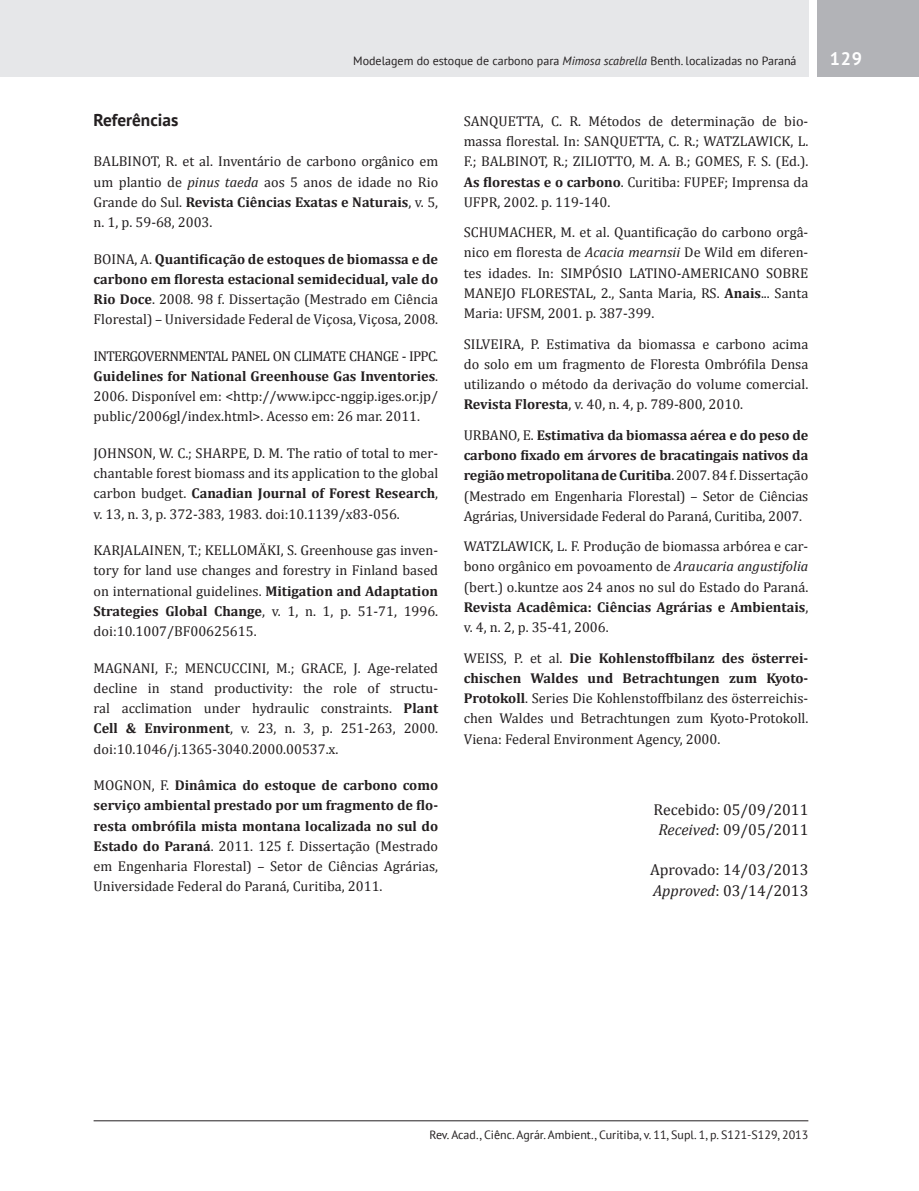
<style>
.page{position:relative;width:919px;height:1191px;background:#fff}
.page>*{position:absolute;margin:0;border:0;box-sizing:border-box;transform-origin:0 0}
.t1{font:700 18px "PT Sans";color:#fff}
.t2{font:700 17.25px "PT Sans";color:#231f20}
.t3{font:15.75px/20.2px "Cambria";color:#231f20;text-align:center}
.t4{font:14.25px/20.2px "Cambria";color:#231f20;text-align:justify}
.t5{font:700 14.25px/20.2px "Cambria";color:#231f20;text-align:justify}
.t6{font:12px "PT Sans";color:#231f20}
.s1{font-style:italic}
.s2{font-weight:700}
.s3{font-weight:400}
</style>
<div class="page">
<hr style="left:94px;top:1120px;width:714px;height:1px;background:#231f20">
<div style="left:0;top:0;width:808px;height:77px;background:#e6e7e9"></div>
<div style="left:816px;top:0;width:102px;height:77px;background:#b2b3b7"></div>
<p class="t6" style="left:353px;top:53px;width:445px">Modelagem do estoque de carbono para <span class="s1">Mimosa scabrella</span> Benth. localizadas no Paraná</p>
<p class="t1" style="left:829px;top:47px;width:34px">129</p>
<p class="t2" style="left:94px;top:108px;width:86px">Referências</p>
<p class="t4" style="left:94px;top:151px;width:346px">BALBINOT, R. et al. Inventário de carbono orgânico em um plantio de <span class="s1">pinus taeda</span> aos 5 anos de idade no Rio Grande do Sul. <span class="s2">Revista Ciências Exatas e Naturais</span>, v. 5, n. 1, p. 59-68, 2003.</p>
<p class="t4" style="left:94px;top:248px;width:346px">BOINA, A. <span class="s2">Quantificação de estoques de biomassa e de carbono em floresta estacional semidecidual, vale do Rio Doce</span>. 2008. 98 f. Dissertação (Mestrado em Ciência Florestal) – Universidade Federal de Viçosa, Viçosa, 2008.</p>
<p class="t4" style="left:94px;top:346px;width:346px">INTERGOVERNMENTAL PANEL ON CLIMATE CHANGE - IPPC.<br><span class="s2">Guidelines for National Greenhouse Gas Inventories</span>.<br>2006. Disponível em: &lt;http://www.ipcc-nggip.iges.or.jp/ public/2006gl/index.html&gt;. Acesso em: 26 mar. 2011.</p>
<p class="t4" style="left:94px;top:443px;width:346px">JOHNSON, W. C.; SHARPE, D. M. The ratio of total to mer&shy;chantable forest biomass and its application to the global carbon budget. <span class="s2">Canadian Journal of Forest Research</span>, v. 13, n. 3, p. 372-383, 1983. doi:10.1139/x83-056.</p>
<p class="t4" style="left:94px;top:540px;width:346px">KARJALAINEN, T.; KELLOMÄKI, S. Greenhouse gas inven&shy;tory for land use changes and forestry in Finland based on international guidelines. <span class="s2">Mitigation and Adaptation Strategies Global Change</span>, v. 1, n. 1, p. 51-71, 1996. doi:10.1007/BF00625615.</p>
<p class="t4" style="left:94px;top:657px;width:346px">MAGNANI, F.; MENCUCCINI, M.; GRACE, J. Age-related decline in stand productivity: the role of structu&shy;ral acclimation under hydraulic constraints. <span class="s2">Plant Cell &amp; Environment</span>, v. 23, n. 3, p. 251-263, 2000. doi:10.1046/j.1365-3040.2000.00537.x.</p>
<p class="t5" style="left:94px;top:774px;width:346px"><span class="s3">MOGNON, F.</span> Dinâmica do estoque de carbono como serviço ambiental prestado por um fragmento de flo&shy;resta ombrófila mista montana localizada no sul do Estado do Paraná<span class="s3">. 2011. 125 f. Dissertação (Mestrado em Engenharia Florestal) – Setor de Ciências Agrárias, Universidade Federal do Paraná, Curitiba, 2011.</span></p>
<p class="t4" style="left:463px;top:111px;width:346px">SANQUETTA, C. R. Métodos de determinação de bio&shy;massa florestal. In: SANQUETTA, C. R.; WATZLAWICK, L.<br>F.; BALBINOT, R.; ZILIOTTO, M. A. B.; GOMES, F. S. (Ed.).<br><span class="s2">As florestas e o carbono</span>. Curitiba: FUPEF; Imprensa da UFPR, 2002. p. 119-140.</p>
<p class="t4" style="left:463px;top:222px;width:346px">SCHUMACHER, M. et al. Quantificação do carbono orgâ&shy;nico em floresta de <span class="s1">Acacia mearnsii</span> De Wild em diferen&shy;tes idades. In: SIMPÓSIO LATINO-AMERICANO SOBRE MANEJO FLORESTAL, 2., Santa Maria, RS. <span class="s2">Anais</span>... Santa Maria: UFSM, 2001. p. 387-399.</p>
<p class="t4" style="left:463px;top:333px;width:346px">SILVEIRA, P. Estimativa da biomassa e carbono acima do solo em um fragmento de Floresta Ombrófila Densa utilizando o método da derivação do volume comercial.<br><span class="s2">Revista Floresta</span>, v. 40, n. 4, p. 789-800, 2010.</p>
<p class="t4" style="left:463px;top:425px;width:346px">URBANO, E. <span class="s2">Estimativa da biomassa aérea e do peso de carbono fixado em árvores de bracatingais nativos da região metropolitana de Curitiba</span>. 2007. 84 f. Dissertação (Mestrado em Engenharia Florestal) – Setor de Ciências Agrárias, Universidade Federal do Paraná, Curitiba, 2007.</p>
<p class="t4" style="left:463px;top:536px;width:346px">WATZLAWICK, L. F. Produção de biomassa arbórea e car&shy;bono orgânico em povoamento de <span class="s1">Araucaria angustifolia </span>(bert.) o.kuntze aos 24 anos no sul do Estado do Paraná.<br><span class="s2">Revista Acadêmica: Ciências Agrárias e Ambientais</span>, v. 4, n. 2, p. 35-41, 2006.</p>
<p class="t4" style="left:463px;top:647px;width:346px">WEISS, P. et al. <span class="s2">Die Kohlenstoffbilanz des österrei&shy;chischen Waldes und Betrachtungen zum Kyoto-Protokoll</span>. Series Die Kohlenstoffbilanz des österreichis&shy;chen Waldes und Betrachtungen zum Kyoto-Protokoll.<br>Viena: Federal Environment Agency, 2000.</p>
<p class="t3" style="left:653px;top:799px;width:156px">Recebido: 05/09/2011<br><span class="s1">Received</span>: 09/05/2011</p>
<p class="t3" style="left:650px;top:859px;width:160px;text-align:left">Aprovado: 14/03/2013<br><span class="s1">Approved</span>: 03/14/2013</p>
<p class="t6" style="left:429px;top:1126px;width:380px">Rev. Acad., Ciênc. Agrár. Ambient., Curitiba, v. 11, Supl. 1, p. S121-S129, 2013</p>
</div>
